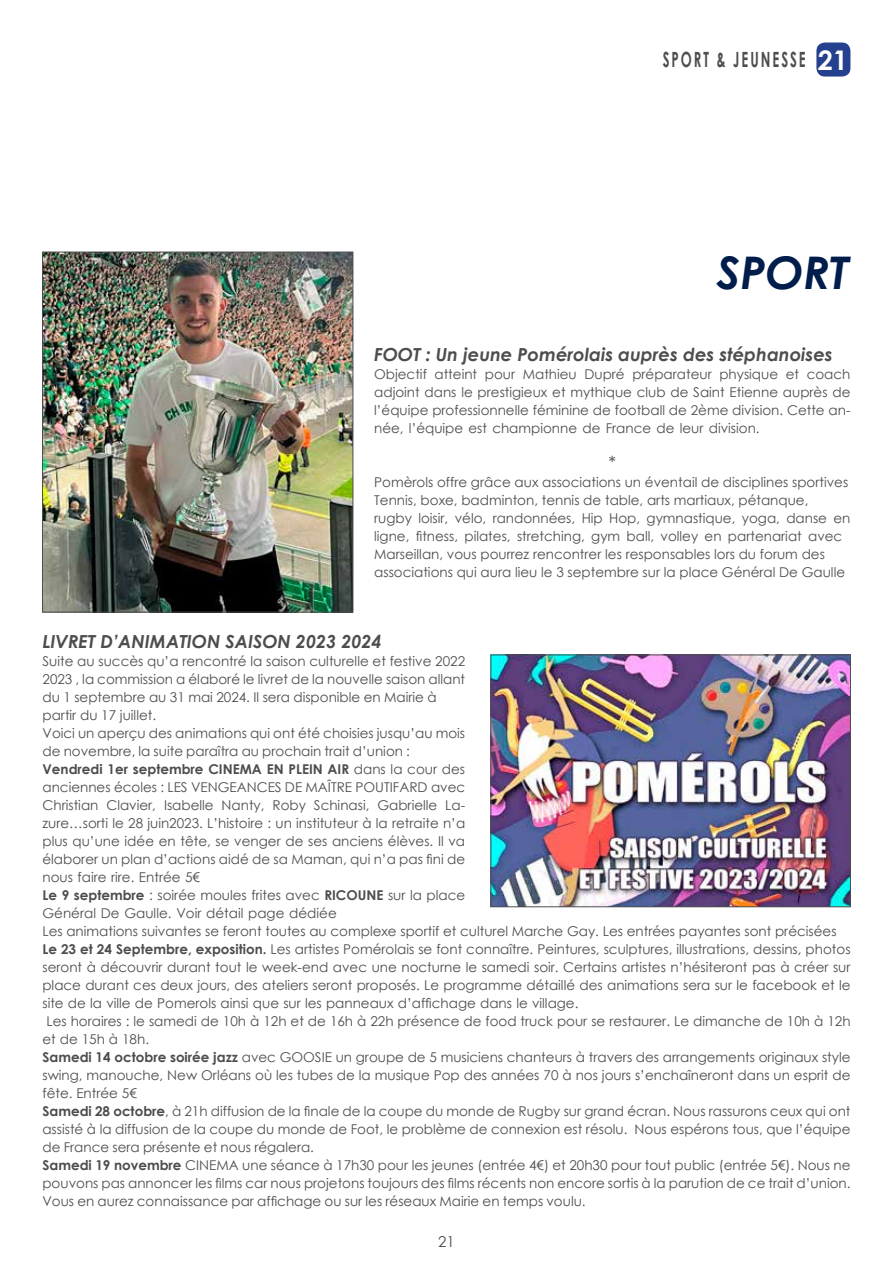
<style>
.page{position:relative;width:893px;height:1263px;background:#fff}
.page>*{position:absolute;margin:0;border:0;box-sizing:border-box;transform-origin:0 0}
.t1{font:italic 700 45px "Century Gothic";color:#001d4b}
.t2{font:700 21px "Century Gothic";letter-spacing:.15em;color:#4d4d4f;scale:.63 1}
.t3{font:italic 700 18px "Century Gothic";color:#4d4d4f}
.t4{font:18px "Century Gothic";color:#4d4d4f}
.t5{font:15px "Century Gothic";color:#4d4d4f}
.t6{font:13.5px/18px "Century Gothic";color:#4d4d4f}
.s1{font-size:27px;color:#fff}
.s2{font-weight:700}
</style>
<div class="page">
<div style="left:816px;top:43px;width:34px;height:34px;background:#25408f;border-radius:9px"></div>
<img style="left:493px;top:657px;width:356px;height:248px">
<div style="left:491px;top:655px;width:360px;height:252px;border:1px solid #4d4d4f"></div>
<img style="left:44px;top:254px;width:307px;height:356px">
<div style="left:42px;top:252px;width:311px;height:360px;border:1px solid #4d4d4f"></div>
<h2 class="t2" style="left:663px;top:44px;width:45px">Sport</h2>
<h2 class="t2" style="left:717px;top:44px;width:210px">&amp; jeune sse <span class="s1">21</span></h2>
<h1 class="t1" style="left:717px;top:238px;width:133px">Sport</h1>
<h3 class="t3" style="left:374px;top:341px;width:23px">FOOT</h3>
<h3 class="t3" style="left:426px;top:341px;width:409px">: Un jeune Pomérolais auprès des stéphanoises</h3>
<p class="t6" style="left:374px;top:365px;width:478px;text-align:justify">Objectif atteint pour Mathieu Dupré préparateur physique et coach adjoint dans le prestigieux et mythique club de Saint Etienne auprès de l’équipe professionnelle féminine de football de 2ème division. Cette an&shy;née, l’équipe est championne de France de leur division.</p>
<h3 class="t4" style="left:608px;top:450px;width:9px">*</h3>
<p class="t6" style="left:374px;top:473px;width:478px">Pomèrols offre grâce aux associations un éventail de disciplines sportives Tennis, boxe, badminton, tennis de table, arts martiaux, pétanque,<br>rugby loisir, vélo, randonnées, Hip Hop, gymnastique, yoga, danse en ligne, fitness, pilates, stretching, gym ball, volley en partenariat avec Marseillan, vous pourrez rencontrer les responsables lors du forum des associations qui aura lieu le 3 septembre sur la place Général De Gaulle</p>
<h3 class="t3" style="left:43px;top:628px;width:136px">LIVRET D’ANIMATION</h3>
<h3 class="t3" style="left:225px;top:628px;width:12px">SAISON</h3>
<h3 class="t3" style="left:296px;top:628px;width:87px">2023 2024</h3>
<p class="t6" style="left:42px;top:652px;width:810px">Suite au succès qu’a rencontré la saison culturelle et festive 2022<br>2023 , la commission a élaboré le livret de la nouvelle saison allant<br>du 1 septembre au 31 mai 2024. Il sera disponible en Mairie à<br>partir du 17 juillet.<br>Voici un aperçu des animations qui ont été choisies jusqu’au mois<br>de novembre, la suite paraîtra au prochain trait d’union :<br><span class="s2">Vendredi 1er septembre CIN EMA EN PLEIN AIR</span> dans la cour des<br>anciennes écoles : LES VENGEANCES DE MAÎTRE POUTIFARD avec<br>Christian Clavier, Isabelle Nanty, Roby Schinasi, Gabrielle La-<br>zure…sorti le 28 juin2023. L’histoire : un instituteur à la retraite n’a<br>plus qu’une idée en tête, se venger de ses anciens élèves. Il va<br>élaborer un plan d’actions aidé de sa Maman, qui n’a pas fini de<br>nous faire rire. Entrée 5€<br><span class="s2">Le 9 septembre</span> : soirée moules frites avec <span class="s2">RICOUN E</span> sur la place<br>Général De Gaulle. Voir détail page dédiée<br>Les animations suivantes se feront toutes au complexe sportif et culturel Marche Gay. Les entrées payantes sont précisées <span class="s2">Le 23 et 24 Septembre, exposition.</span> Les artistes Pomérolais se font connaître. Peintures, sculptures, illustrations, dessins, photos seront à découvrir durant tout le week-end avec une nocturne le samedi soir. Certains artistes n’hésiteront pas à créer sur place durant ces deux jours, des ateliers seront proposés. Le programme détaillé des animations sera sur le facebook et le site de la ville de Pomerols ainsi que sur les panneaux d’affichage dans le village.<br>Les horaires : le samedi de 10h à 12h et de 16h à 22h présence de food truck pour se restaurer. Le dimanche de 10h à 12h et de 15h à 18h.<br><span class="s2">Samedi 14 octobre soirée jazz</span> avec GOOSIE un groupe de 5 musiciens chanteurs à travers des arrangements originaux style swing, manouche, New Orléans où les tubes de la musique Pop des années 70 à nos jours s’enchaîneront dans un esprit de fête. Entrée 5€<br><span class="s2">Samedi 28 octobre</span>, à 21h diffusion de la finale de la coupe du monde de Rugby sur grand écran. Nous rassurons ceux qui ont assisté à la diffusion de la coupe du monde de Foot, le problème de connexion est résolu. Nous espérons tous, que l’équipe de France sera présente et nous régalera.<br><span class="s2">Samedi 19 novembre</span> CINEMA une séance à 17h30 pour les jeunes (entrée 4€) et 20h30 pour tout public (entrée 5€). Nous ne pouvons pas annoncer les films car nous projetons toujours des films récents non encore sortis à la parution de ce trait d’union.<br>Vous en aurez connaissance par affichage ou sur les réseaux Mairie en temps voulu.</p>
<p class="t5" style="left:438px;top:1231px;width:18px">21</p>
</div>
